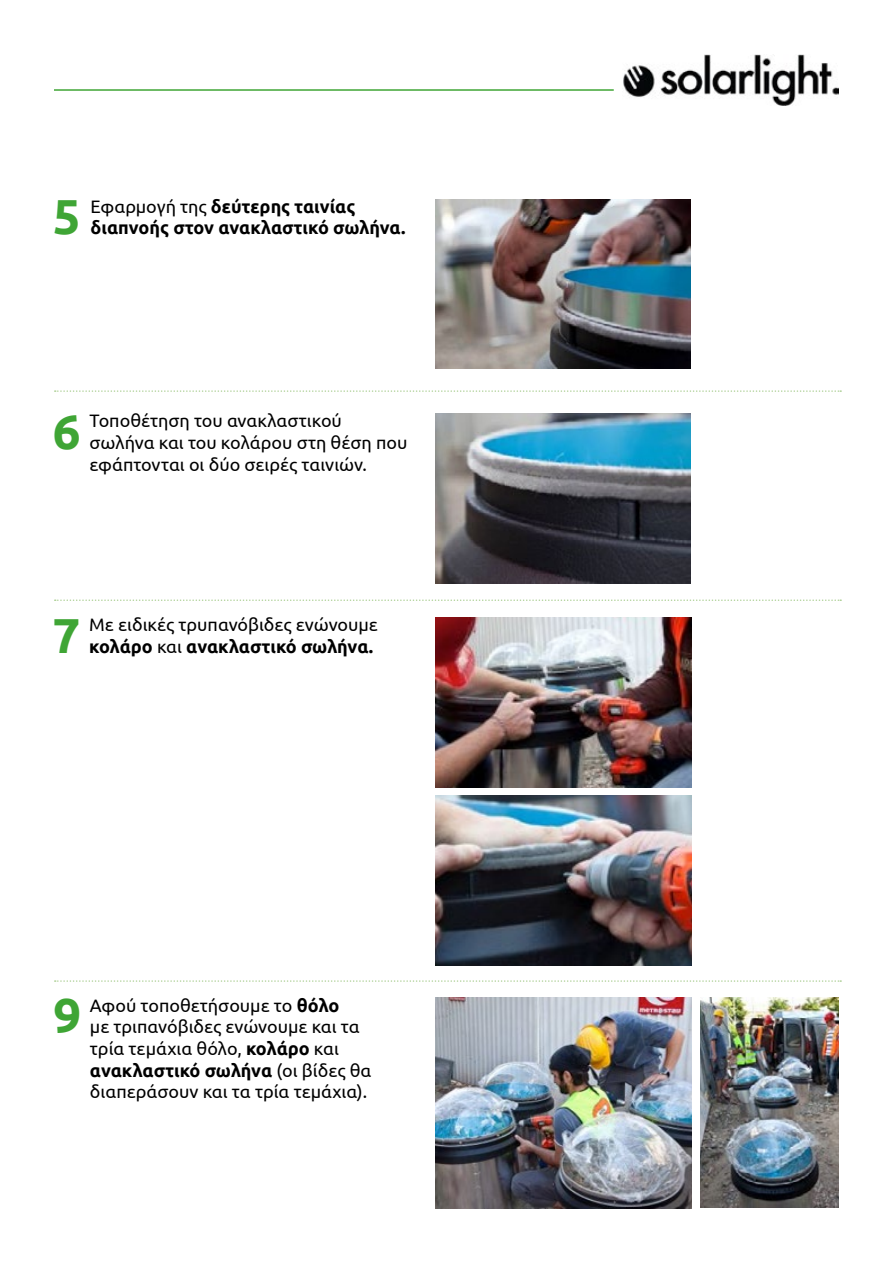
<style>
.page{position:relative;width:893px;height:1263px;background:#fff}
.page>*{position:absolute;margin:0;border:0;box-sizing:border-box;transform-origin:0 0}
.t1{font:700 49.2px "Ubuntu";color:#3fa535}
.t2{font:18px/21.6px "Ubuntu";color:#000}
.t3{font:700 18px/21.6px "Ubuntu";color:#000}
.s1{font-weight:400}
.s2{font-weight:700}
</style>
<div class="page">
<img style="left:623px;top:54px;width:216px;height:52px">
<hr style="left:54px;top:89px;width:560px;height:2px;background:#3fa535">
<img style="left:436px;top:413px;width:254px;height:170px">
<img style="left:436px;top:199px;width:254px;height:169px">
<img style="left:436px;top:617px;width:255px;height:170px">
<img style="left:436px;top:795px;width:255px;height:170px">
<img style="left:436px;top:998px;width:255px;height:211px">
<svg style="left:55px;top:390px;width:786px;height:2px"></svg>
<svg style="left:55px;top:599px;width:786px;height:2px"></svg>
<svg style="left:55px;top:980px;width:786px;height:2px"></svg>
<img style="left:700px;top:998px;width:139px;height:209px">
<h1 class="t1" style="left:53px;top:187px;width:29px">5</h1>
<p class="t3" style="left:91px;top:195px;width:316px"><span class="s1">Εφαρμογή της</span> δεύτερης ταινίας διαπνοής στον ανακλαστικό σωλήνα.</p>
<h1 class="t1" style="left:53px;top:402px;width:29px">6</h1>
<p class="t2" style="left:89px;top:410px;width:319px">Τοποθέτηση του ανακλαστικού σωλήνα και του κολάρου στη θέση που εφάπτονται οι δύο σειρές ταινιών.</p>
<h1 class="t1" style="left:53px;top:605px;width:29px">7</h1>
<p class="t2" style="left:89px;top:613px;width:290px">Με ειδικές τρυπανόβιδες ενώνουμε <span class="s2">κολάρο</span> και <span class="s2">ανακλαστικό σωλήνα.</span></p>
<h1 class="t1" style="left:53px;top:986px;width:29px">9</h1>
<p class="t2" style="left:90px;top:994px;width:283px">Αφού τοποθετήσουμε το <span class="s2">θόλο<br></span>με τριπανόβιδες ενώνουμε και τα τρία τεμάχια θόλο, <span class="s2">κολάρο</span> και <span class="s2">ανακλαστικό σωλήνα</span> (οι βίδες θα διαπεράσουν και τα τρία τεμάχια).</p>
</div>
